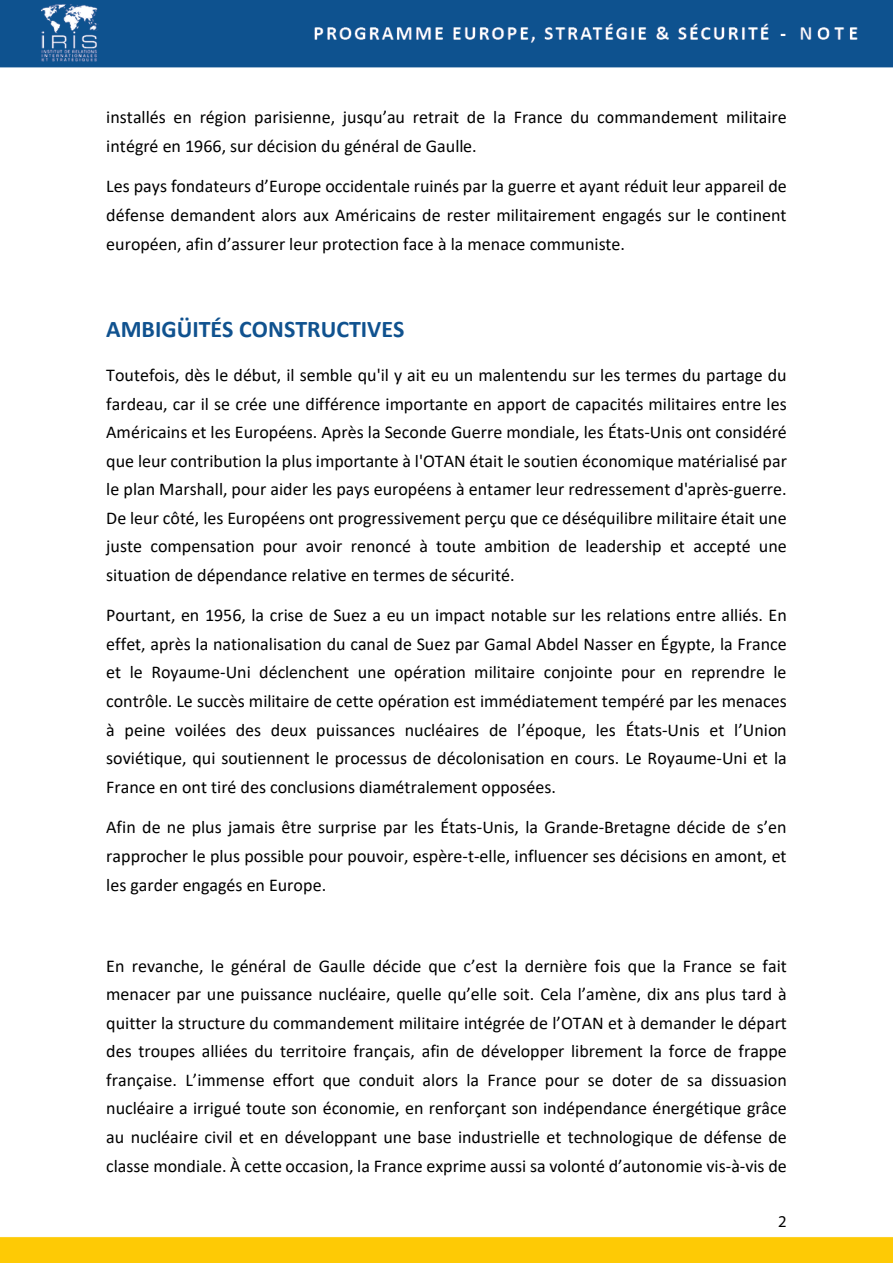
<style>
.page{position:relative;width:893px;height:1263px;background:#fff}
.page>*{position:absolute;margin:0;border:0;box-sizing:border-box;transform-origin:0 0}
.t1{font:700 24px "Calibri";color:#10528f}
.t2{font:18px/28.5px "Calibri";color:#000;text-align:justify}
.t3{font:16.5px "Myriad Pro";color:#000}
</style>
<div class="page">
<img style="left:0;top:0;width:893px;height:1263px">
<p class="t2" style="left:106px;top:103px;width:682px">installés en région parisienne, jusqu’au retrait de la France du commandement militaire intégré en 1966, sur décision du général de Gaulle.</p>
<p class="t2" style="left:106px;top:172px;width:682px">Les pays fondateurs d’Europe occidentale ruinés par la guerre et ayant réduit leur appareil de défense demandent alors aux Américains de rester militairement engagés sur le continent européen, afin d’assurer leur protection face à la menace communiste.</p>
<h1 class="t1" style="left:106px;top:312px;width:300px">AMBIGÜITÉS CONSTRUCTIVES</h1>
<p class="t2" style="left:106px;top:360px;width:682px">Toutefois, dès le début, il semble qu'il y ait eu un malentendu sur les termes du partage du fardeau, car il se crée une différence importante en apport de capacités militaires entre les Américains et les Européens. Après la Seconde Guerre mondiale, les États-Unis ont considéré que leur contribution la plus importante à l'OTAN était le soutien économique matérialisé par le plan Marshall, pour aider les pays européens à entamer leur redressement d'après-guerre.<br>De leur côté, les Européens ont progressivement perçu que ce déséquilibre militaire était une juste compensation pour avoir renoncé à toute ambition de leadership et accepté une situation de dépendance relative en termes de sécurité.</p>
<p class="t2" style="left:106px;top:601px;width:682px">Pourtant, en 1956, la crise de Suez a eu un impact notable sur les relations entre alliés. En effet, après la nationalisation du canal de Suez par Gamal Abdel Nasser en Égypte, la France et le Royaume-Uni déclenchent une opération militaire conjointe pour en reprendre le contrôle. Le succès militaire de cette opération est immédiatement tempéré par les menaces à peine voilées des deux puissances nucléaires de l’époque, les États-Unis et l’Union soviétique, qui soutiennent le processus de décolonisation en cours. Le Royaume-Uni et la France en ont tiré des conclusions diamétralement opposées.</p>
<p class="t2" style="left:106px;top:813px;width:682px">Afin de ne plus jamais être surprise par les États-Unis, la Grande-Bretagne décide de s’en rapprocher le plus possible pour pouvoir, espère-t-elle, influencer ses décisions en amont, et les garder engagés en Europe.</p>
<p class="t2" style="left:106px;top:951px;width:682px">En revanche, le général de Gaulle décide que c’est la dernière fois que la France se fait menacer par une puissance nucléaire, quelle qu’elle soit. Cela l’amène, dix ans plus tard à quitter la structure du commandement militaire intégrée de l’OTAN et à demander le départ des troupes alliées du territoire français, afin de développer librement la force de frappe française. L’immense effort que conduit alors la France pour se doter de sa dissuasion nucléaire a irrigué toute son économie, en renforçant son indépendance énergétique grâce au nucléaire civil et en développant une base industrielle et technologique de défense de classe mondiale. À cette occasion, la France exprime aussi sa volonté d’autonomie vis-à-vis de</p>
<p class="t3" style="left:778px;top:1211px;width:10px">2</p>
</div>
